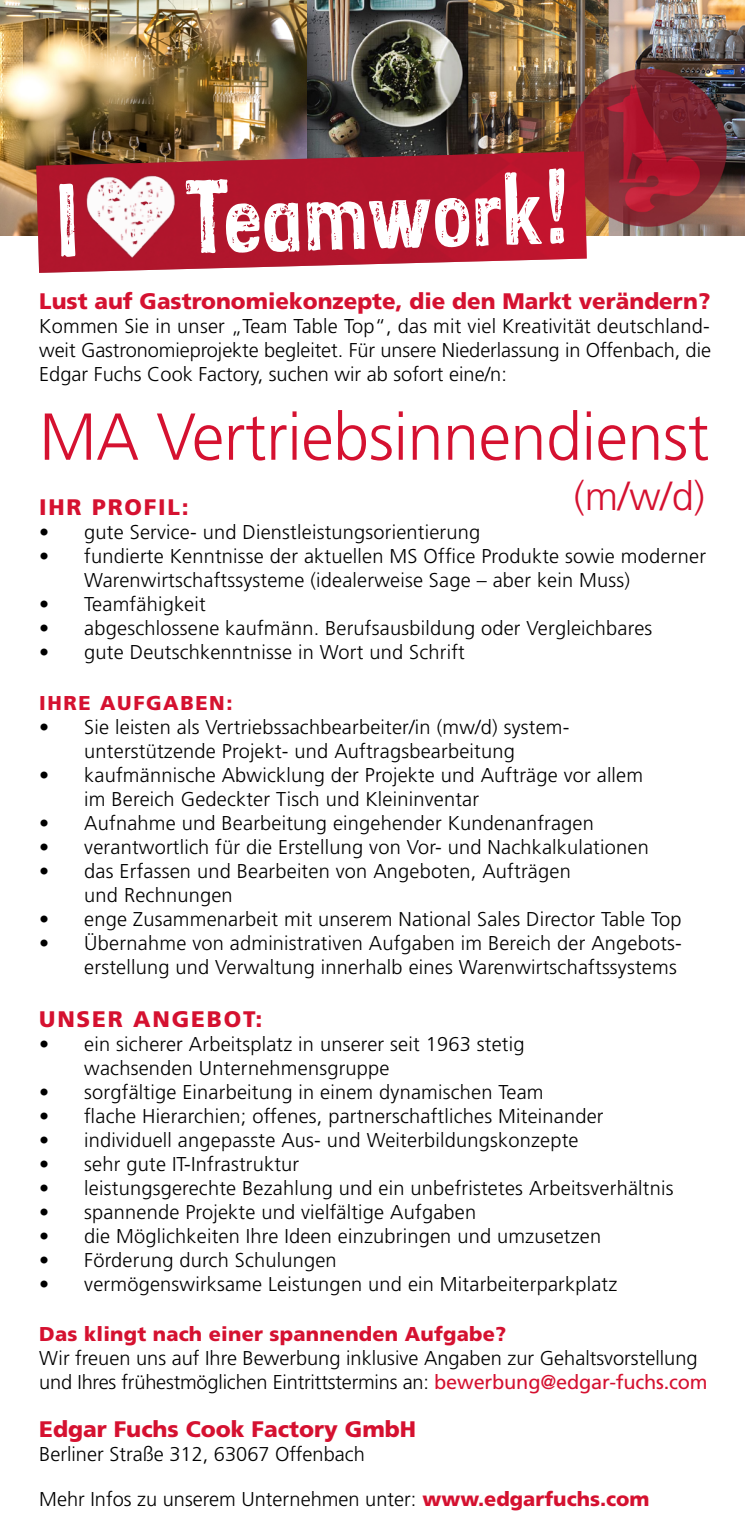
<style>
.page{position:relative;width:745px;height:1538px;background:#fff}
.page>*{position:absolute;margin:0;border:0;box-sizing:border-box;transform-origin:0 0}
.t1{font:84.75px "Sans Culottes";color:#fff;scale:.96 1}
.t2{font:300 66.25px "Frutiger";letter-spacing:-.005em;color:#d51130}
.t3{font:300 40px "Frutiger";color:#d51130}
.t4{font:900 22.5px "Frutiger";color:#d51130}
.t5{font:900 22.5px "Frutiger CE";color:#d51130}
.t6{font:900 22.5px "Frutiger CE";letter-spacing:.08em;color:#d51130}
.t7{font:300 20px/24px "Frutiger";letter-spacing:.01em;color:#000}
.t8{font:900 20px "Frutiger CE";letter-spacing:.01em;color:#d51130}
.t9{font:900 20px "Frutiger CE";letter-spacing:.08em;color:#d51130}
.s1{font-weight:400;color:#d51130}
.s2{font-family:"Frutiger CE";font-weight:900;color:#d51130}
</style>
<div class="page">
<img style="left:306px;top:0;width:438px;height:235px">
<img style="left:0;top:0;width:306px;height:235px">
<svg style="left:36px;top:151px;width:550px;height:122px;background:#b42a3c"></svg>
<img style="left:86px;top:172px;width:91px;height:91px">
<svg style="left:59px;top:184px;width:16px;height:73px"></svg>
<h1 class="t1" style="left:184px;top:153px;width:401px;rotate:-1deg">Teamwork!</h1>
<p class="t4" style="left:39px;top:287px;width:672px">Lust auf Gastronomiekonzepte, die den Markt verändern?</p>
<p class="t7" style="left:39px;top:314px;width:672px;text-align:justify">Kommen Sie in unser „Team Table Top“, das mit viel Kreativität deutschland&shy;weit Gastronomieprojekte begleitet. Für unsere Niederlassung in Offenbach, die Edgar Fuchs Cook Factory, suchen wir ab sofort eine/n:</p>
<h2 class="t2" style="left:39px;top:399px;width:671px">MA Vertriebsinnendienst</h2>
<p class="t6" style="left:39px;top:493px;width:151px">IHR PROFIL:</p>
<h3 class="t3" style="left:573px;top:473px;width:133px">(m/w/d)</h3>
<p class="t7" style="left:39px;top:520px;width:442px">• gute Service- und Dienstleistungsorientierung</p>
<p class="t7" style="left:84px;top:544px;width:623px;text-indent:-45px">• fundierte Kenntnisse der aktuellen MS Office Produkte sowie moderner<br>Warenwirtschaftssysteme (idealerweise Sage – aber kein Muss)</p>
<p class="t7" style="left:39px;top:592px;width:168px">• Teamfähigkeit</p>
<p class="t7" style="left:39px;top:616px;width:614px">• abgeschlossene kaufmänn. Berufsausbildung oder Vergleichbares</p>
<p class="t7" style="left:39px;top:640px;width:427px">• gute Deutschkenntnisse in Wort und Schrift</p>
<p class="t9" style="left:39px;top:691px;width:195px">IHRE AUFGABEN:</p>
<p class="t7" style="left:39px;top:715px;width:531px;text-align:center">• Sie leisten als Vertriebssachbearbeiter/in (mw/d) system&shy;unterstützende Projekt- und Auftragsbearbeitung</p>
<p class="t7" style="left:84px;top:763px;width:560px;text-indent:-45px">• kaufmännische Abwicklung der Projekte und Aufträge vor allem im Bereich Gedeckter Tisch und Kleininventar</p>
<p class="t7" style="left:39px;top:811px;width:556px">• Aufnahme und Bearbeitung eingehender Kundenanfragen</p>
<p class="t7" style="left:39px;top:835px;width:610px">• verantwortlich für die Erstellung von Vor- und Nachkalkulationen</p>
<p class="t7" style="left:84px;top:859px;width:487px;text-indent:-45px">• das Erfassen und Bearbeiten von Angeboten, Aufträgen und Rechnungen</p>
<p class="t7" style="left:39px;top:907px;width:643px">• enge Zusammenarbeit mit unserem National Sales Director Table Top</p>
<p class="t7" style="left:39px;top:931px;width:643px;text-align:right">• Übernahme von administrativen Aufgaben im Bereich der Angebots&shy;erstellung und Verwaltung innerhalb eines Warenwirtschaftssystems</p>
<p class="t6" style="left:39px;top:1005px;width:224px">UNSER ANGEBOT:</p>
<p class="t7" style="left:84px;top:1032px;width:441px;text-indent:-45px">• ein sicherer Arbeitsplatz in unserer seit 1963 stetig wachsenden Unternehmensgruppe</p>
<p class="t7" style="left:39px;top:1080px;width:505px">• sorgfältige Einarbeitung in einem dynamischen Team</p>
<p class="t7" style="left:39px;top:1104px;width:565px">• flache Hierarchien; offenes, partnerschaftliches Miteinander</p>
<p class="t7" style="left:39px;top:1128px;width:540px">• individuell angepasste Aus- und Weiterbildungskonzepte</p>
<p class="t7" style="left:39px;top:1152px;width:261px">• sehr gute IT-Infrastruktur</p>
<p class="t7" style="left:39px;top:1176px;width:635px">• leistungsgerechte Bezahlung und ein unbefristetes Arbeitsverhältnis</p>
<p class="t7" style="left:39px;top:1200px;width:438px">• spannende Projekte und vielfältige Aufgaben</p>
<p class="t7" style="left:39px;top:1224px;width:563px">• die Möglichkeiten Ihre Ideen einzubringen und umzusetzen</p>
<p class="t7" style="left:39px;top:1248px;width:299px">• Förderung durch Schulungen</p>
<p class="t7" style="left:39px;top:1272px;width:579px">• vermögenswirksame Leistungen und ein Mitarbeiterparkplatz</p>
<p class="t8" style="left:39px;top:1322px;width:468px">Das klingt nach einer spannenden Aufgabe?</p>
<p class="t7" style="left:39px;top:1346px;width:669px">Wir freuen uns auf Ihre Bewerbung inklusive Angaben zur Gehaltsvorstellung und Ihres frühestmöglichen Eintrittstermins an: <span class="s1">bewerbung@edgar-fuchs.com</span></p>
<p class="t5" style="left:39px;top:1415px;width:378px">Edgar Fuchs Cook Factory GmbH</p>
<p class="t7" style="left:39px;top:1442px;width:327px">Berliner Straße 312, 63067 Offenbach</p>
<p class="t7" style="left:39px;top:1487px;width:611px">Mehr Infos zu unserem Unternehmen unter: <span class="s2">www.edgarfuchs.com</span></p>
</div>
